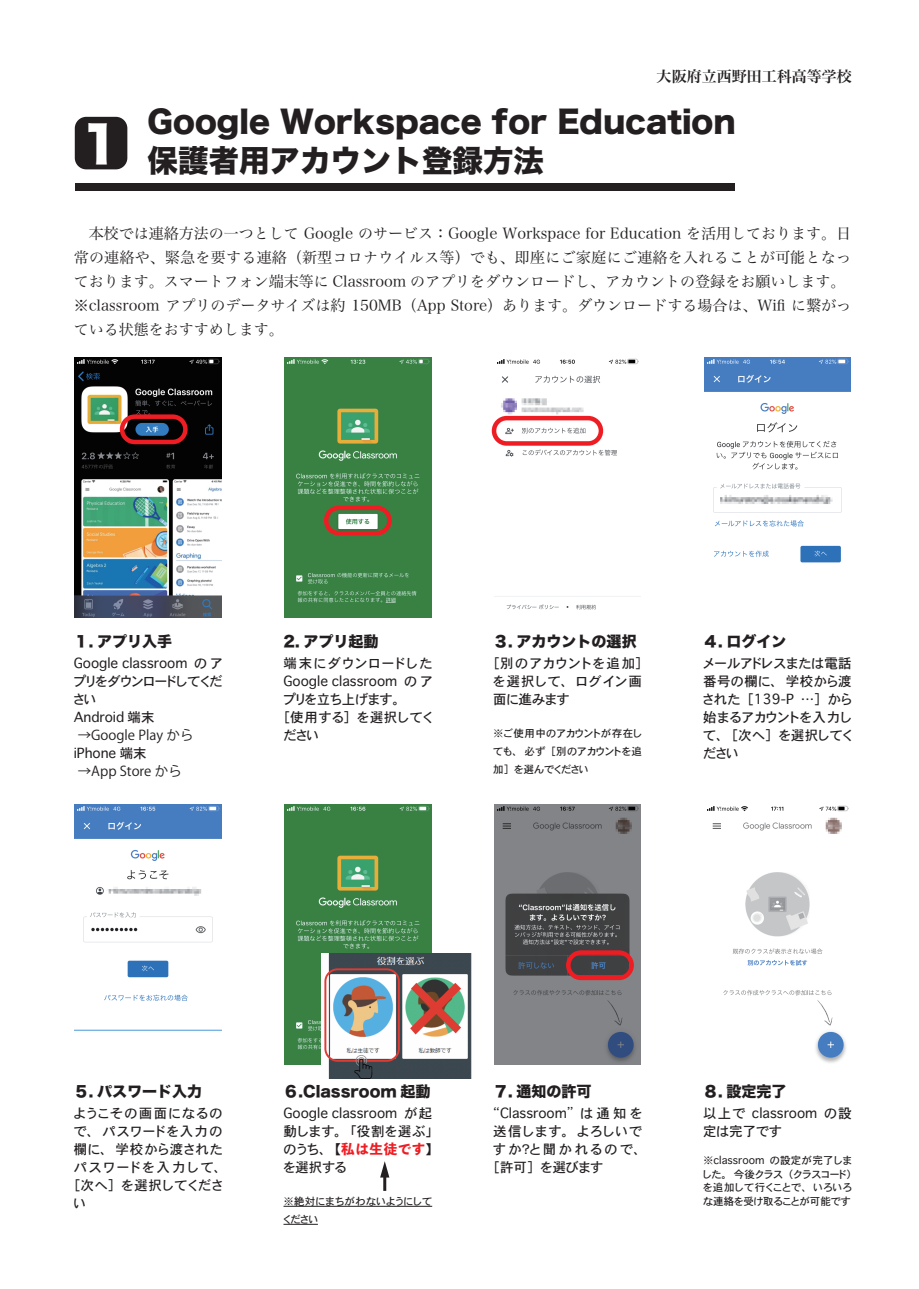
<style>
.page{position:relative;width:919px;height:1289px;background:#fff}
.page>*{position:absolute;margin:0;border:0;box-sizing:border-box;transform-origin:0 0}
.t1{font:30.45px/39px "Hira Kaku Std W8";color:#231f20}
.t2{font:15px/24px "Hira Min Pro W3";color:#231f20}
.t3{font:15px "Hira Kaku Std W8";color:#231f20}
.t4{font:15px "Hira Min Pro W6";color:#231f20}
.t5{font:13.5px/18px "Osaka";letter-spacing:.03em;color:#231f20;text-align:justify}
.t6{font:13.5px/18px "Osaka";color:#231f20}
.t7{font:13.5px "Koz Go Pr 6 N";color:#231f20}
.t8{font:10.5px/18px "Osaka";letter-spacing:.04em;color:#231f20;text-align:justify}
.s1{font-family:"Toppan Bunkyu Midashi Gothic Std N";font-weight:800;color:#ee1d23}
</style>
<div class="page">
<img style="left:75px;top:357px;width:146px;height:260px">
<img style="left:284px;top:357px;width:147px;height:260px">
<img style="left:494px;top:358px;width:147px;height:252px">
<img style="left:704px;top:357px;width:146px;height:206px">
<img style="left:75px;top:804px;width:146px;height:227px">
<img style="left:284px;top:804px;width:147px;height:260px">
<img style="left:494px;top:804px;width:147px;height:260px">
<img style="left:707px;top:805px;width:142px;height:258px">
<hr style="left:283px;top:1205px;width:149px;height:1px;background:#231f20">
<hr style="left:283px;top:1223px;width:35px;height:1px;background:#231f20">
<div style="left:75px;top:117px;width:52px;height:52px;background:#231f20;border-radius:12px"></div>
<div style="left:75px;top:183px;width:659px;height:7px;background:#231f20"></div>
<hr style="left:383px;top:1169px;width:3px;height:21px;background:#231f20">
<svg style="left:380px;top:1161px;width:9px;height:16px"></svg>
<div style="left:120px;top:414px;width:68px;height:30px;border:4px solid #ee1d23;border-radius:13px"></div>
<div style="left:324px;top:505px;width:68px;height:30px;border:4px solid #ee1d23;border-radius:13px"></div>
<div style="left:566px;top:950px;width:67px;height:30px;border:4px solid #ee1d23;border-radius:13px"></div>
<div style="left:491px;top:416px;width:112px;height:29px;border:4px solid #ee1d23;border-radius:13px"></div>
<img style="left:322px;top:953px;width:150px;height:125px">
<p class="t4" style="left:656px;top:63px;width:196px">大阪府立西野田工科高等学校</p>
<h1 class="t1" style="left:82px;top:103px;width:655px;text-indent:66px">Google Workspace for Education<br><sup>1</sup> 保護者用アカウント登録方法</h1>
<p class="t2" style="left:74px;top:220px;width:779px">　本校では連絡方法の一つとして Google のサービス：Google Workspace for Education を活用しております。日常の連絡や、緊急を要する連絡（新型コロナウイルス等）でも、即座にご家庭にご連絡を入れることが可能となっております。スマートフォン端末等に Classroom のアプリをダウンロードし、アカウントの登録をお願いします。※classroom アプリのデータサイズは約 150MB（App Store）あります。ダウンロードする場合は、Wifi に繋がっている状態をおすすめします。</p>
<p class="t3" style="left:74px;top:633px;width:100px">１. アプリ入手</p>
<p class="t6" style="left:74px;top:653px;width:150px">Google classroom のアプリをダウンロードしてください<br>Android 端末</p>
<p class="t7" style="left:78px;top:727px;width:117px">→Google Play から</p>
<p class="t6" style="left:74px;top:743px;width:75px">iPhone 端末</p>
<p class="t7" style="left:78px;top:763px;width:106px">→App Store から</p>
<p class="t3" style="left:283px;top:633px;width:96px">2. アプリ起動</p>
<p class="t6" style="left:283px;top:653px;width:150px">端末にダウンロードした<br>Google classroom のアプリを立ち上げます。<br>［使用する］を選択してください</p>
<p class="t3" style="left:493px;top:633px;width:145px">３. アカウントの選択</p>
<p class="t5" style="left:493px;top:653px;width:150px">［別のアカウントを追加］を選択して、ログイン画面に進みます</p>
<p class="t8" style="left:493px;top:724px;width:150px">※ご使用中のアカウントが存在しても、必ず［別のアカウントを追加］を選んでください</p>
<p class="t3" style="left:703px;top:633px;width:85px">４. ログイン</p>
<p class="t5" style="left:703px;top:653px;width:150px">メールアドレスまたは電話番号の欄に、学校から渡された［139-P …］から始まるアカウントを入力して、［次へ］を選択してください</p>
<p class="t3" style="left:74px;top:1082px;width:130px">５. パスワード入力</p>
<p class="t5" style="left:74px;top:1103px;width:150px">ようこその画面になるので、パスワードを入力の欄に、学校から渡されたパスワードを入力して、［次へ］を選択してください</p>
<p class="t3" style="left:283px;top:1082px;width:149px">６.Classroom 起動</p>
<p class="t5" style="left:283px;top:1103px;width:150px">Google classroom が起動します。「役割を選ぶ」のうち、【<span class="s1">私は生徒です</span>】を選択する</p>
<p class="t8" style="left:283px;top:1191px;width:150px">※絶対にまちがわないようにしてください</p>
<p class="t3" style="left:493px;top:1082px;width:100px">７. 通知の許可</p>
<p class="t5" style="left:493px;top:1103px;width:150px">“Classroom” は通知を送信します。よろしいですか？と聞かれるので、［許可］を選びます</p>
<p class="t3" style="left:703px;top:1082px;width:85px">８. 設定完了</p>
<p class="t6" style="left:703px;top:1103px;width:150px">以上で classroom の設定は完了です</p>
<p class="t8" style="left:703px;top:1153px;width:150px;line-height:13.5px">※classroom の設定が完了しました。今後クラス（クラスコード）を追加して行くことで、いろいろな連絡を受け取ることが可能です</p>
</div>
